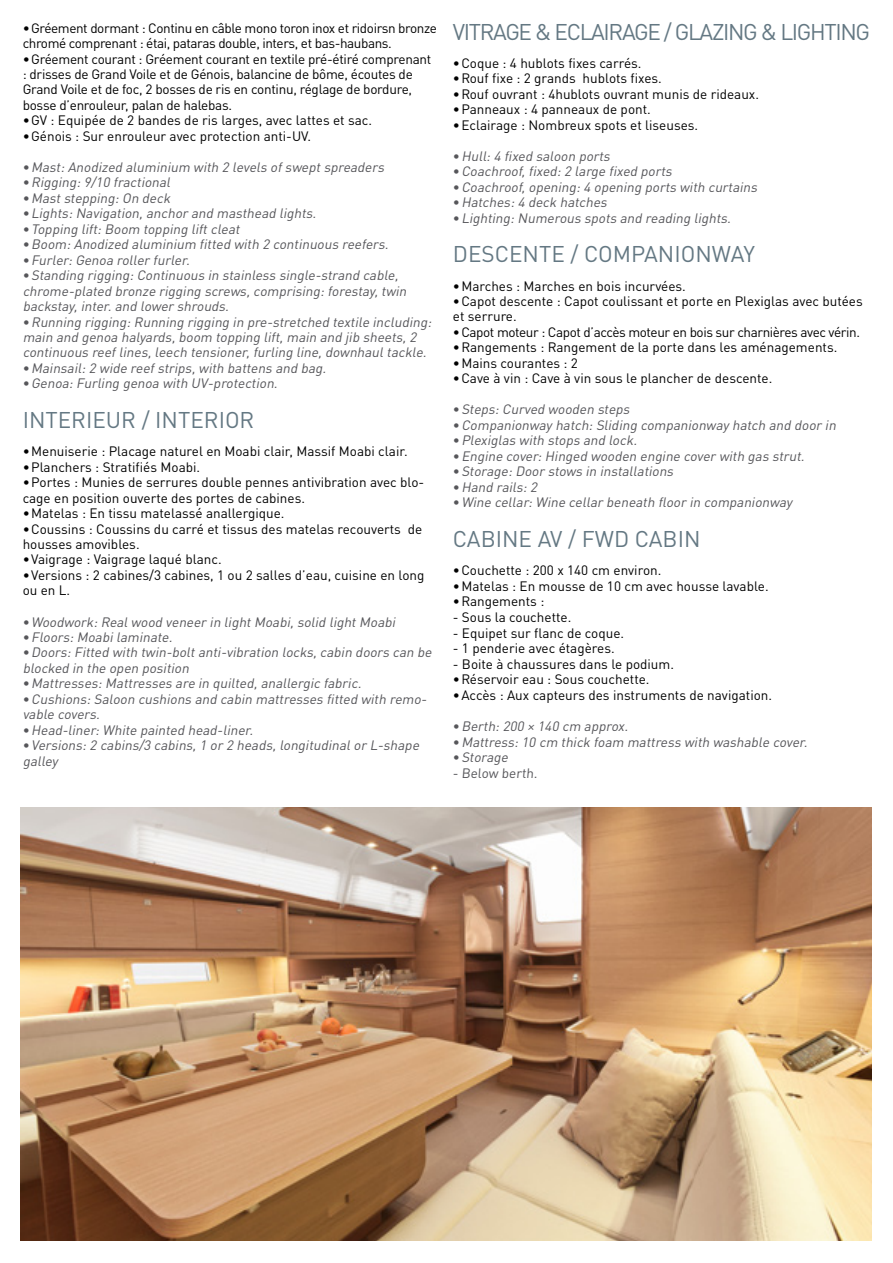
<style>
.page{position:relative;width:893px;height:1263px;background:#fff}
.page>*{position:absolute;margin:0;border:0;box-sizing:border-box;transform-origin:0 0}
.t1{font:22.5px "DINOT";color:#647883}
.t2{font:22.5px "DINOT";letter-spacing:-.06em;color:#647883}
.t3{font:italic 13.5px/15.5px "DINOT";color:#56565a}
.t4{font:13.5px/15.5px "DINOT";color:#000}
.t5{font:13.5px/15.5px "DINOT";letter-spacing:-.02em;color:#000}
.t6{font:13.5px/15.5px "DINOT";letter-spacing:-.03em;color:#000}
.t7{font:13.5px "DINOT";color:#56565a}
.s1{font-style:normal}
</style>
<div class="page">
<img style="left:21px;top:808px;width:851px;height:433px">
<p class="t6" style="left:23px;top:20px;width:416px">• Gréement dormant : Continu en câble mono toron inox et ridoirsn bronze chromé comprenant : étai, pataras double, inters, et bas-haubans.</p>
<p class="t5" style="left:23px;top:51px;width:410px">• Gréement courant : Gréement courant en textile pré-étiré comprenant : drisses de Grand Voile et de Génois, balancine de bôme, écoutes de Grand Voile et de foc, 2 bosses de ris en continu, réglage de bordure, bosse d’enrouleur, palan de halebas.</p>
<p class="t4" style="left:23px;top:112px;width:351px">• GV : Equipée de 2 bandes de ris larges, avec lattes et sac.</p>
<p class="t4" style="left:23px;top:128px;width:290px">• Génois : Sur enrouleur avec protection anti-UV.</p>
<p class="t3" style="left:23px;top:159px;width:366px"><span class="s1">•</span> Mast:Anodized aluminium with 2 levels ofsweptspreaders</p>
<p class="t3" style="left:23px;top:175px;width:152px"><span class="s1">•</span> Rigging:9/10 fractional</p>
<p class="t3" style="left:23px;top:190px;width:152px"><span class="s1">•</span> Maststepping:On deck</p>
<p class="t3" style="left:23px;top:206px;width:298px"><span class="s1">•</span> Lights:Navigation,anchor and masthead lights.</p>
<p class="t3" style="left:23px;top:221px;width:221px"><span class="s1">•</span> Topping lift:Boom topping liftcleat</p>
<p class="t3" style="left:23px;top:236px;width:370px"><span class="s1">•</span> Boom:Anodized aluminium fitted with 2 continuous reefers.</p>
<p class="t3" style="left:23px;top:252px;width:171px"><span class="s1">•</span> Furler:Genoa roller furler.</p>
<p class="t3" style="left:23px;top:267px;width:388px"><span class="s1">•</span> Standing rigging:Continuous in stainless single-strand cable, chrome-plated bronze rigging screws,comprising:forestay,twin backstay,inter.and lower shrouds.</p>
<p class="t3" style="left:23px;top:314px;width:413px"><span class="s1">•</span> Running rigging:Running rigging in pre-stretched textile including: main and genoa halyards,boom topping lift,main and jib sheets,2 continuous reeflines,leech tensioner,furling line,downhaultackle.</p>
<p class="t3" style="left:23px;top:360px;width:308px"><span class="s1">•</span> Mainsail:2 wide reefstrips,with battens and bag.</p>
<p class="t3" style="left:23px;top:375px;width:259px"><span class="s1">•</span> Genoa:Furling genoa with UV-protection.</p>
<h1 class="t1" style="left:23px;top:406px;width:233px">INTERIEUR / INTERIOR</h1>
<p class="t4" style="left:23px;top:443px;width:386px">• Menuiserie : Placage naturel en Moabi clair, Massif Moabi clair.</p>
<p class="t4" style="left:23px;top:459px;width:179px">• Planchers : Stratifiés Moabi.</p>
<p class="t4" style="left:23px;top:474px;width:403px">• Portes : Munies de serrures double pennes antivibration avec blo&shy;cage en position ouverte des portes de cabines.</p>
<p class="t4" style="left:23px;top:505px;width:263px">• Matelas : En tissu matelassé anallergique.</p>
<p class="t4" style="left:23px;top:521px;width:401px">• Coussins : Coussins du carré et tissus des matelas recouverts de housses amovibles.</p>
<p class="t4" style="left:23px;top:552px;width:201px">• Vaigrage : Vaigrage laqué blanc.</p>
<p class="t4" style="left:23px;top:567px;width:403px">• Versions : 2 cabines/3 cabines, 1 ou 2 salles d’eau, cuisine en long ou en L.</p>
<p class="t3" style="left:23px;top:614px;width:377px"><span class="s1">•</span> Woodwork:Realwood veneer in lightMoabi,solid lightMoabi</p>
<p class="t3" style="left:23px;top:629px;width:154px"><span class="s1">•</span> Floors:Moabilaminate.</p>
<p class="t3" style="left:23px;top:645px;width:413px"><span class="s1">•</span> Doors:Fitted with twin-boltanti-vibration locks,cabin doors can be blocked in the open position</p>
<p class="t3" style="left:23px;top:675px;width:343px"><span class="s1">•</span> Mattresses:Mattresses are in quilted,anallergic fabric.</p>
<p class="t3" style="left:23px;top:691px;width:408px"><span class="s1">•</span> Cushions:Saloon cushions and cabin mattresses fitted with remo&shy;vable covers.</p>
<p class="t3" style="left:23px;top:722px;width:235px"><span class="s1">•</span> Head-liner:White painted head-liner.</p>
<p class="t3" style="left:23px;top:737px;width:401px"><span class="s1">•</span> Versions:2 cabins/3 cabins,1 or 2 heads,longitudinalor L-shape galley</p>
<h1 class="t2" style="left:453px;top:17px;width:419px">VITRAGE &amp; ECLAIRAGE / GLAZING &amp; LIGHTING</h1>
<p class="t4" style="left:453px;top:55px;width:190px">• Coque : 4 hublots fixes carrés.</p>
<p class="t4" style="left:453px;top:70px;width:211px">• Rouf fixe : 2 grands hublots fixes.</p>
<p class="t4" style="left:453px;top:86px;width:308px">• Rouf ouvrant : 4hublots ouvrant munis de rideaux.</p>
<p class="t4" style="left:453px;top:101px;width:199px">• Panneaux : 4 panneaux de pont.</p>
<p class="t4" style="left:453px;top:117px;width:247px">• Eclairage : Nombreux spots et liseuses.</p>
<p class="t3" style="left:453px;top:148px;width:161px"><span class="s1">•</span> Hull:4 fixed saloon ports</p>
<p class="t3" style="left:453px;top:163px;width:223px"><span class="s1">•</span> Coachroof,fixed:2 large fixed ports</p>
<p class="t3" style="left:453px;top:179px;width:309px"><span class="s1">•</span> Coachroof,opening:4 opening ports with curtains</p>
<p class="t3" style="left:453px;top:194px;width:159px"><span class="s1">•</span> Hatches:4 deck hatches</p>
<p class="t3" style="left:453px;top:210px;width:282px"><span class="s1">•</span> Lighting:Numerous spots and reading lights.</p>
<h1 class="t1" style="left:453px;top:240px;width:304px">DESCENTE / COMPANIONWAY</h1>
<p class="t4" style="left:453px;top:278px;width:234px">• Marches : Marches en bois incurvées.</p>
<p class="t4" style="left:453px;top:293px;width:411px">• Capot descente : Capot coulissant et porte en Plexiglas avec butées et serrure.</p>
<p class="t6" style="left:453px;top:324px;width:409px">• Capot moteur : Capot d’accès moteur en bois sur charnières avec vérin.</p>
<p class="t4" style="left:453px;top:339px;width:386px">• Rangements : Rangement de la porte dans les aménagements.</p>
<p class="t4" style="left:453px;top:355px;width:127px">• Mains courantes : 2</p>
<p class="t4" style="left:453px;top:370px;width:321px">• Cave à vin : Cave à vin sous le plancher de descente.</p>
<p class="t3" style="left:453px;top:402px;width:181px"><span class="s1">•</span> Steps:Curved wooden steps</p>
<p class="t3" style="left:453px;top:417px;width:387px"><span class="s1">•</span> Companionway hatch:Sliding companionway hatch and door in</p>
<p class="t3" style="left:453px;top:432px;width:188px"><span class="s1">•</span> Plexiglas with stops and lock.</p>
<p class="t3" style="left:453px;top:448px;width:356px"><span class="s1">•</span> Engine cover:Hinged wooden engine cover with gas strut.</p>
<p class="t3" style="left:453px;top:463px;width:225px"><span class="s1">•</span> Storage:Door stows in installations</p>
<p class="t3" style="left:453px;top:479px;width:89px"><span class="s1">•</span> Hand rails:2</p>
<p class="t3" style="left:453px;top:494px;width:344px"><span class="s1">•</span> Wine cellar:Wine cellar beneath floor in companionway</p>
<h1 class="t1" style="left:453px;top:525px;width:249px">CABINE AV / FWD CABIN</h1>
<p class="t4" style="left:453px;top:562px;width:210px">• Couchette : 200 x 140 cm environ.</p>
<p class="t4" style="left:453px;top:578px;width:317px">• Matelas : En mousse de 10 cm avec housse lavable.</p>
<p class="t4" style="left:453px;top:593px;width:93px">• Rangements :</p>
<p class="t4" style="left:453px;top:609px;width:120px">- Sous la couchette.</p>
<p class="t4" style="left:453px;top:625px;width:173px">- Equipet sur flanc de coque.</p>
<p class="t4" style="left:453px;top:640px;width:163px">- 1 penderie avec étagères.</p>
<p class="t4" style="left:453px;top:656px;width:223px">- Boite à chaussures dans le podium.</p>
<p class="t4" style="left:453px;top:672px;width:198px">• Réservoir eau : Sous couchette.</p>
<p class="t4" style="left:453px;top:687px;width:321px">• Accès : Aux capteurs des instruments de navigation.</p>
<p class="t3" style="left:453px;top:718px;width:180px"><span class="s1">•</span> Berth:200 × 140 cm approx.</p>
<p class="t3" style="left:453px;top:734px;width:359px"><span class="s1">•</span> Mattress:10 cm thick foam mattress with washable cover.</p>
<p class="t3" style="left:453px;top:749px;width:60px"><span class="s1">•</span> Storage</p>
<p class="t7" style="left:453px;top:764px;width:88px">- Below berth.</p>
</div>
